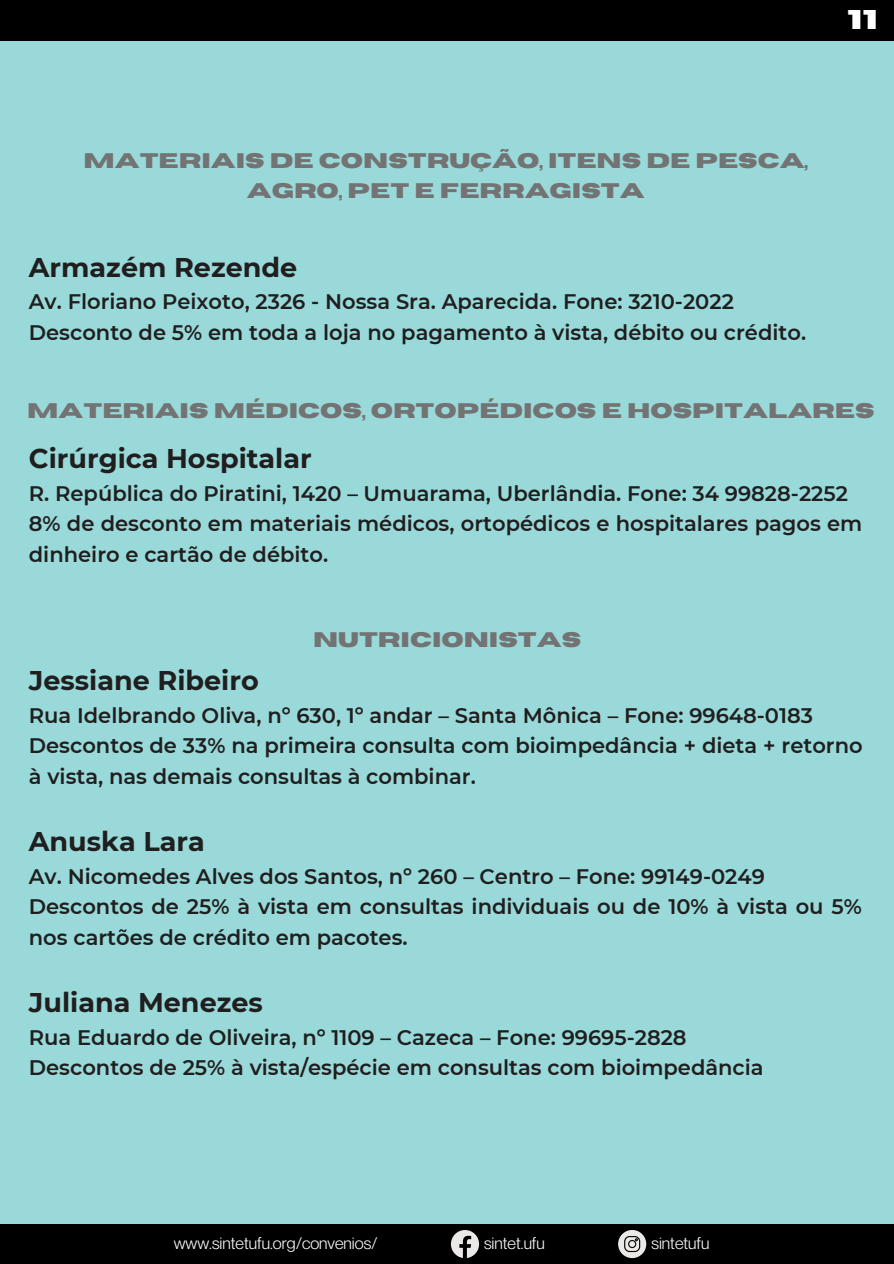
<style>
.page{position:relative;width:894px;height:1264px;background:#fff}
.page>*{position:absolute;margin:0;border:0;box-sizing:border-box;transform-origin:0 0}
.t1{font:700 27px "Montserrat";color:#201e1e}
.t2{font:700 27px "Horizon";color:#fff}
.t3{font:600 21px/30.5px "Montserrat";color:#201e1e}
.t4{font:700 21px/29.2px "Horizon";color:#737373;text-align:center}
.t5{font:16.5px "Neue Montreal";color:#fff}
</style>
<div class="page">
<div style="left:0;top:0;width:893px;height:1263px;background:#99d9d9"></div>
<div style="left:0;top:0;width:893px;height:41px;background:#000"></div>
<div style="left:0;top:1223px;width:893px;height:40px;background:#000"></div>
<svg style="left:451px;top:1230px;width:28px;height:27px"></svg>
<svg style="left:618px;top:1230px;width:28px;height:27px"></svg>
<p class="t2" style="left:847px;top:6px;width:32px">11</p>
<p class="t4" style="left:83px;top:147px;width:726px">MATERIAIS DE CONSTRUÇÃO, ITENS DE PESCA,<br>AGRO, PET E FERRAGISTA</p>
<p class="t1" style="left:29px;top:251px;width:270px">Armazém Rezende</p>
<p class="t3" style="left:29px;top:287px;width:706px">Av. Floriano Peixoto, 2326 - Nossa Sra. Aparecida. Fone: 3210-2022</p>
<p class="t3" style="left:29px;top:317px;width:778px">Desconto de 5% em toda a loja no pagamento à vista, débito ou crédito.</p>
<p class="t4" style="left:27px;top:397px;width:848px">MATERIAIS MÉDICOS, ORTOPÉDICOS E HOSPITALARES</p>
<p class="t1" style="left:29px;top:442px;width:284px">Cirúrgica Hospitalar</p>
<p class="t3" style="left:29px;top:478px;width:820px">R. República do Piratini, 1420 – Umuarama, Uberlândia. Fone: 34 99828-2252</p>
<p class="t3" style="left:29px;top:508px;width:834px">8% de desconto em materiais médicos, ortopédicos e hospitalares pagos em dinheiro e cartão de débito.</p>
<p class="t4" style="left:313px;top:625px;width:269px">NUTRICIONISTAS</p>
<p class="t1" style="left:29px;top:664px;width:231px">Jessiane Ribeiro</p>
<p class="t3" style="left:29px;top:700px;width:785px">Rua Idelbrando Oliva, nº 630, 1º andar – Santa Mônica – Fone: 99648-0183</p>
<p class="t3" style="left:29px;top:730px;width:835px">Descontos de 33% na primeira consulta com bioimpedância + dieta + retorno à vista, nas demais consultas à combinar.</p>
<p class="t1" style="left:29px;top:825px;width:177px">Anuska Lara</p>
<p class="t3" style="left:29px;top:861px;width:737px">Av. Nicomedes Alves dos Santos, nº 260 – Centro – Fone: 99149-0249</p>
<p class="t3" style="left:29px;top:891px;width:834px">Descontos de 25% à vista em consultas individuais ou de 10% à vista ou 5% nos cartões de crédito em pacotes.</p>
<p class="t1" style="left:29px;top:986px;width:235px">Juliana Menezes</p>
<p class="t3" style="left:29px;top:1022px;width:659px">Rua Eduardo de Oliveira, nº 1109 – Cazeca – Fone: 99695-2828</p>
<p class="t3" style="left:29px;top:1052px;width:736px">Descontos de 25% à vista/espécie em consultas com bioimpedância</p>
<p class="t5" style="left:174px;top:1233px;width:205px">www.sintetufu.org/convenios/</p>
<p class="t5" style="left:484px;top:1233px;width:62px">sintet.ufu</p>
<p class="t5" style="left:651px;top:1233px;width:60px">sintetufu</p>
</div>
